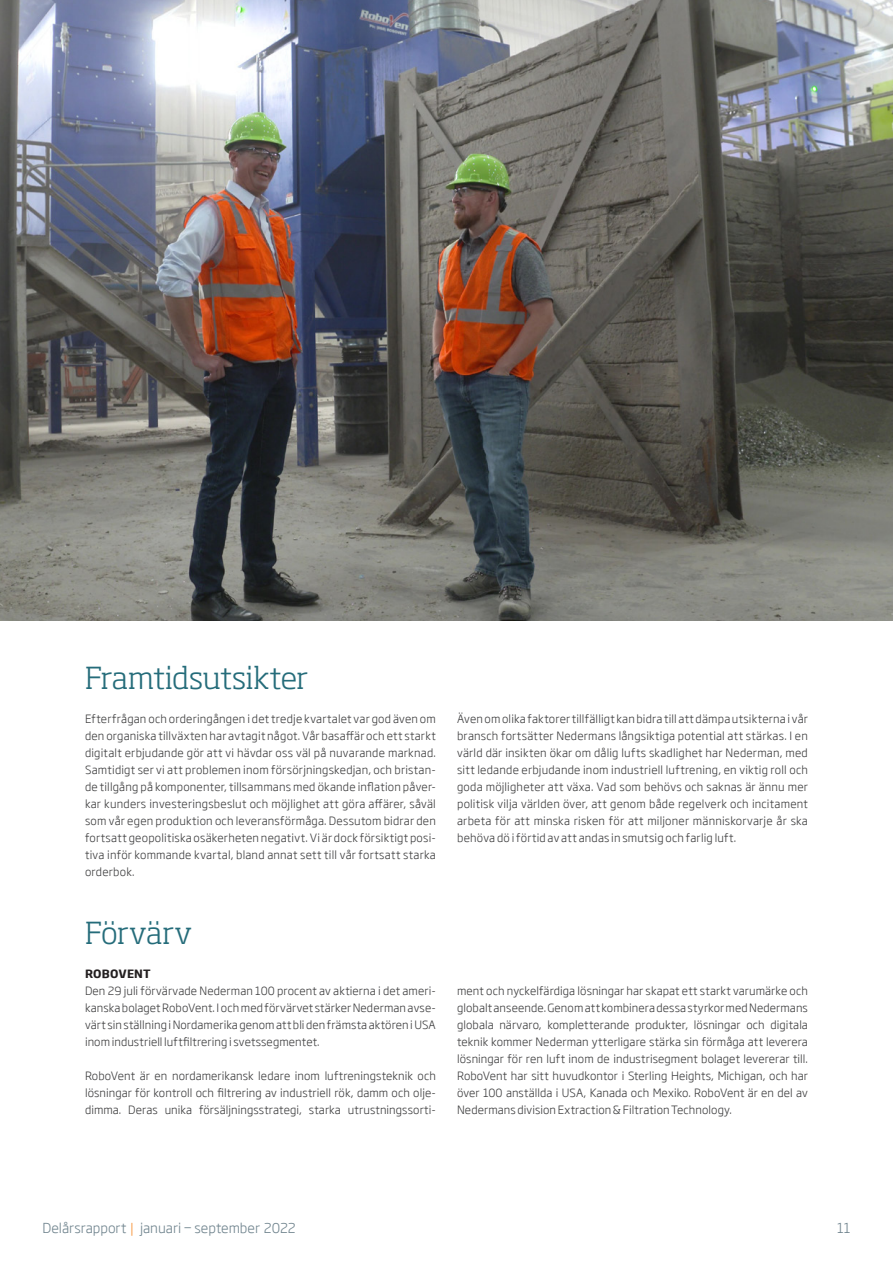
<style>
.page{position:relative;width:893px;height:1263px;background:#fff}
.page>*{position:absolute;margin:0;border:0;box-sizing:border-box;transform-origin:0 0}
.Rubrik_2{font:300 30px "Soho Std";letter-spacing:-.01em;color:#256c7a}
.t1{font:300 13.5px "Soho Gothic Std";color:#70848e}
.Brödtext{font:300 11.25px/17px "Soho Gothic Std";letter-spacing:.015em;color:#3e3e3f;text-align:justify}
.Underrubrik_1{font:700 11.25px "Soho Gothic Std";letter-spacing:.015em;color:#231f20}
.s1{color:#f7953c}
</style>
<div class="page">
<img style="left:0;top:0;width:893px;height:621px">
<p class="Rubrik_2" style="left:85px;top:659px;width:225px">Framtidsutsikter</p>
<p class="Brödtext" style="left:85px;top:710px;width:352px">Efterfrågan och orderingången i det tredje kvartalet var god även om den organiska tillväxten har avtagit något. Vår basaffär och ett starkt digitalt erbjudande gör att vi hävdar oss väl på nuvarande marknad.<br>Samtidigt ser vi att problemen inom försörjningskedjan, och bristan&shy;de tillgång på komponenter, tillsammans med ökande inflation påver&shy;kar kunders investeringsbeslut och möjlighet att göra affärer, såväl som vår egen produktion och leveransförmåga. Dessutom bidrar den fortsatt geopolitiska osäkerheten negativt. Vi är dock försiktigt posi&shy;tiva inför kommande kvartal, bland annat sett till vår fortsatt starka orderbok.</p>
<p class="Brödtext" style="left:457px;top:710px;width:352px">Även om olika faktorer tillfälligt kan bidra till att dämpa utsikterna i vår bransch fortsätter Nedermans långsiktiga potential att stärkas. I en värld där insikten ökar om dålig lufts skadlighet har Nederman, med sitt ledande erbjudande inom industriell luftrening, en viktig roll och goda möjligheter att växa. Vad som behövs och saknas är ännu mer politisk vilja världen över, att genom både regelverk och incitament arbeta för att minska risken för att miljoner människorvarje år ska behöva dö i förtid av att andas in smutsig och farlig luft.</p>
<p class="Rubrik_2" style="left:85px;top:914px;width:109px">Förvärv</p>
<p class="Underrubrik_1" style="left:85px;top:966px;width:67px">ROBOVENT</p>
<p class="Brödtext" style="left:85px;top:983px;width:352px">Den 29 juli förvärvade Nederman 100 procent av aktierna i det ameri&shy;kanska bolaget RoboVent. I och med förvärvet stärker Nederman avse&shy;värt sin ställning i Nordamerika genom att bli den främsta aktören i USA inom industriell luftfiltrering i svetssegmentet.</p>
<p class="Brödtext" style="left:85px;top:1068px;width:352px">RoboVent är en nordamerikansk ledare inom luftreningsteknik och lösningar för kontroll och filtrering av industriell rök, damm och olje&shy;dimma. Deras unika försäljningsstrategi, starka utrustningssorti-</p>
<p class="Brödtext" style="left:457px;top:983px;width:352px">ment och nyckelfärdiga lösningar har skapat ett starkt varumärke och globalt anseende. Genom att kombinera dessa styrkor med Nedermans globala närvaro, kompletterande produkter, lösningar och digitala teknik kommer Nederman ytterligare stärka sin förmåga att leverera lösningar för ren luft inom de industrisegment bolaget levererar till.<br>RoboVent har sitt huvudkontor i Sterling Heights, Michigan, och har över 100 anställda i USA, Kanada och Mexiko. RoboVent är en del av Nedermans division Extraction &amp; Filtration Technology.</p>
<p class="t1" style="left:43px;top:1220px;width:255px">Delårsrapport <span class="s1">|</span> januari − september 2022</p>
<p class="t1" style="left:837px;top:1220px;width:15px">11</p>
</div>
